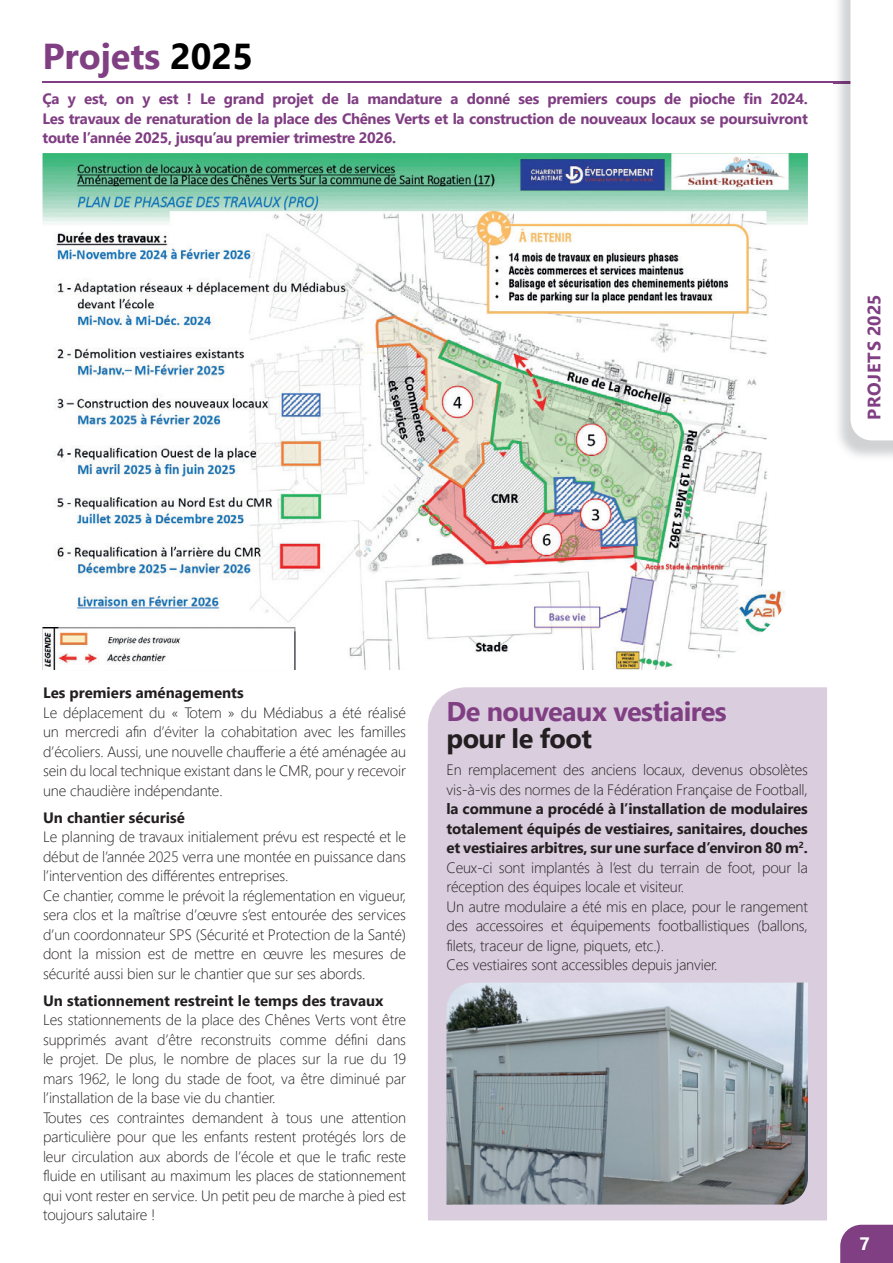
<style>
.page{position:relative;width:893px;height:1263px;background:#fff}
.page>*{position:absolute;margin:0;border:0;box-sizing:border-box;transform-origin:0 0}
.t1{font:700 36px "Segoe UI";color:#803f83}
.t2{font:700 27px "Segoe UI";letter-spacing:-.02em;color:#803f83}
.t3{font:700 27px "Segoe UI";letter-spacing:-.02em;color:#231f20}
.t4{font:700 18px "Segoe UI";letter-spacing:.03em;color:#803f83}
.t5{font:700 18px "Segoe UI";color:#fff}
.t6{font:300 15px/19.5px "Segoe UI";letter-spacing:-.01em;color:#231f20}
.t7{font:700 15px/19.5px "Segoe UI";letter-spacing:-.02em;color:#803e83;text-align:justify}
.t8{font:700 15px "Segoe UI";color:#231f20}
.s1{color:#000001}
.s2{font-weight:700}
</style>
<div class="page">
<hr style="left:43px;top:82px;width:816px;height:1px;background:#803f83">
<div style="left:840px;top:1225px;width:53px;height:38px;background:#803f83"></div>
<svg style="left:834px;top:0;width:34px;height:440px"></svg>
<div style="left:428px;top:687px;width:399px;height:533px;background:#dacdde"></div>
<img style="left:43px;top:153px;width:765px;height:517px">
<img style="left:446px;top:982px;width:362px;height:222px">
<h1 class="t1" style="left:43px;top:22px;width:212px">Projets <span class="s1">2025</span></h1>
<p class="t7" style="left:43px;top:88px;width:767px">Ça y est, on y est ! Le grand projet de la mandature a donné ses premiers coups de pioche fin 2024.<br>Les travaux de renaturation de la place des Chênes Verts et la construction de nouveaux locaux se poursuivront toute l’année 2025, jusqu’au premier trimestre 2026.</p>
<p class="t4" style="left:857px;top:420px;width:126px;rotate:-90deg">PROJETS 2025</p>
<p class="t8" style="left:43px;top:679px;width:202px">Les premiers aménagements</p>
<p class="t6" style="left:43px;top:701px;width:365px;text-align:justify">Le déplacement du « Totem » du Médiabus a été réalisé un mercredi afin d’éviter la cohabitation avec les familles d’écoliers. Aussi, une nouvelle chaufferie a été aménagée au sein du local technique existant dans le CMR, pour y recevoir une chaudière indépendante.</p>
<p class="t8" style="left:43px;top:803px;width:143px">Un chantier sécurisé</p>
<p class="t6" style="left:43px;top:826px;width:365px">Le planning de travaux initialement prévu est respecté et le début de l’année 2025 verra une montée en puissance dans l’intervention des différentes entreprises.<br>Ce chantier, comme le prévoit la réglementation en vigueur, sera clos et la maîtrise d’œuvre s’est entourée des services d’un coordonnateur SPS (Sécurité et Protection de la Santé) dont la mission est de mettre en œuvre les mesures de sécurité aussi bien sur le chantier que sur ses abords.</p>
<p class="t8" style="left:43px;top:986px;width:342px">Un stationnement restreint le temps des travaux</p>
<p class="t6" style="left:43px;top:1009px;width:365px">Les stationnements de la place des Chênes Verts vont être supprimés avant d’être reconstruits comme défini dans le projet. De plus, le nombre de places sur la rue du 19 mars 1962, le long du stade de foot, va être diminué par l’installation de la base vie du chantier.<br>Toutes ces contraintes demandent à tous une attention particulière pour que les enfants restent protégés lors de leur circulation aux abords de l’école et que le trafic reste fluide en utilisant au maximum les places de stationnement qui vont rester en service. Un petit peu de marche à pied est toujours salutaire !</p>
<h2 class="t2" style="left:446px;top:686px;width:282px">De nouveaux vestiaires</h2>
<h2 class="t3" style="left:446px;top:713px;width:147px">pour le foot</h2>
<p class="t6" style="left:446px;top:759px;width:363px">En remplacement des anciens locaux, devenus obsolètes vis-à-vis des normes de la Fédération Française de Football,</p>
<p class="t6" style="left:446px;top:798px;width:363px"><span class="s2">la commune a procédé à l’installation de modulaires totalement équipés de vestiaires, sanitaires, douches et vestiaires arbitres, sur une surface d’environ 80 m</span><sup>2</sup><span class="s2">.<br></span>Ceux-ci sont implantés à l’est du terrain de foot, pour la réception des équipes locale et visiteur.<br>Un autre modulaire a été mis en place, pour le rangement des accessoires et équipements footballistiques (ballons, filets, traceur de ligne, piquets, etc.).<br>Ces vestiaires sont accessibles depuis janvier.</p>
<p class="t5" style="left:859px;top:1226px;width:12px">7</p>
</div>
